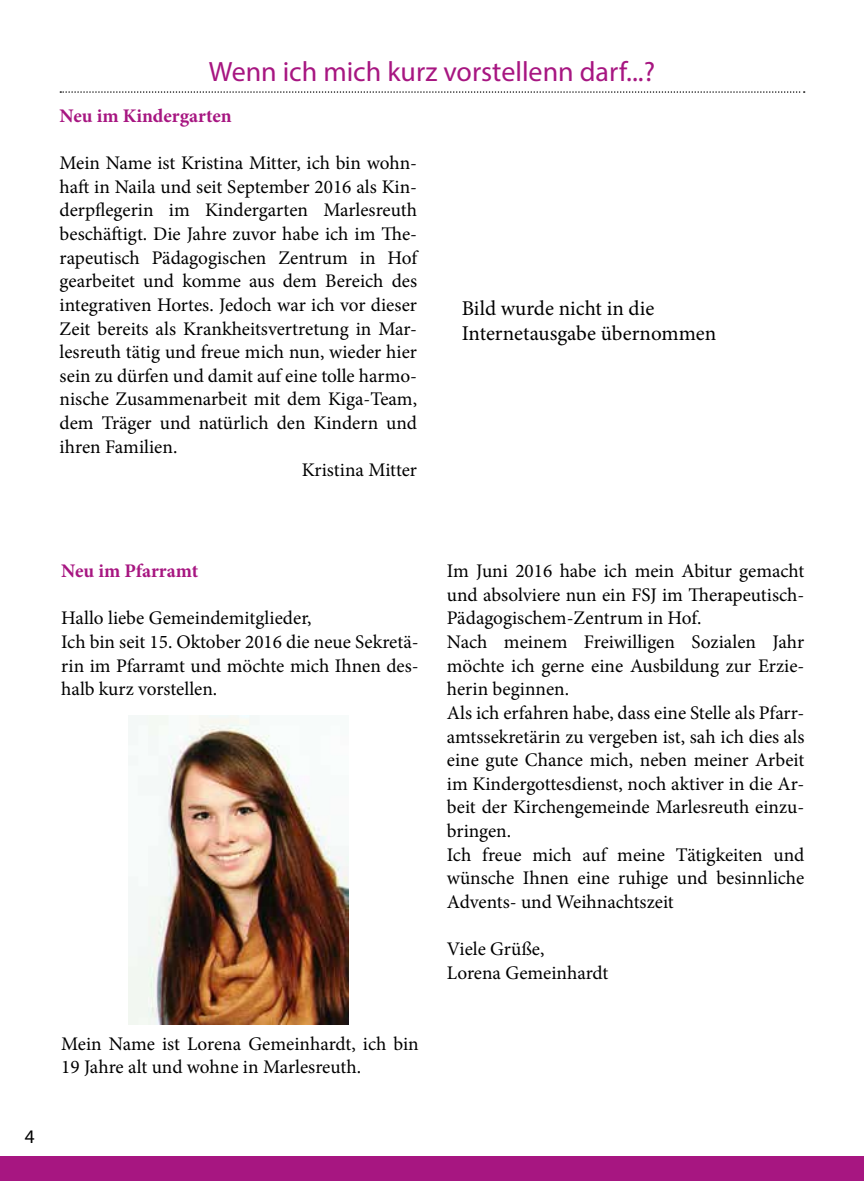
<style>
.page{position:relative;width:864px;height:1181px;background:#fff}
.page>*{position:absolute;margin:0;border:0;box-sizing:border-box;transform-origin:0 0}
.t1{font:28px "Myriad Pro";color:#a71681}
.t2{font:21px/25.2px "Minion Pro";color:#000}
.t3{font:19.25px/23.6px "Minion Pro";color:#000}
.t4{font:700 19.25px "Minion Pro";color:#a71681}
.t5{font:19.25px "Myriad Pro";color:#000}
</style>
<div class="page">
<div style="left:0;top:1156px;width:863px;height:25px;background:#a71681"></div>
<svg style="left:60px;top:91px;width:744px;height:2px"></svg>
<img style="left:128px;top:715px;width:220px;height:309px">
<h1 class="t1" style="left:209px;top:55px;width:447px">Wenn ich mich kurz vorstellenn darf...?</h1>
<p class="t4" style="left:60px;top:102px;width:173px">Neu im Kindergarten</p>
<p class="t3" style="left:60px;top:151px;width:359px">Mein Name ist Kristina Mitter, ich bin wohn-</p>
<p class="t3" style="left:60px;top:175px;width:359px">haft in Naila und seit September 2016 als Kin-</p>
<p class="t3" style="left:60px;top:198px;width:359px">derpflegerin im Kindergarten Marlesreuth</p>
<p class="t3" style="left:60px;top:222px;width:359px">beschäftigt. Die Jahre zuvor habe ich im The-</p>
<p class="t3" style="left:60px;top:246px;width:359px">rapeutisch Pädagogischen Zentrum in Hof</p>
<p class="t3" style="left:60px;top:269px;width:359px">gearbeitet und komme aus dem Bereich des</p>
<p class="t3" style="left:60px;top:293px;width:359px">integrativen Hortes. Jedoch war ich vor dieser</p>
<p class="t3" style="left:60px;top:317px;width:359px">Zeit bereits als Krankheitsvertretung in Mar-</p>
<p class="t3" style="left:60px;top:340px;width:359px">lesreuth tätig und freue mich nun, wieder hier</p>
<p class="t3" style="left:60px;top:364px;width:359px">sein zu dürfen und damit auf eine tolle harmo-</p>
<p class="t3" style="left:60px;top:387px;width:359px">nische Zusammenarbeit mit dem Kiga-Team,</p>
<p class="t3" style="left:60px;top:411px;width:359px">dem Träger und natürlich den Kindern und</p>
<p class="t3" style="left:60px;top:435px;width:119px">ihren Familien.</p>
<p class="t3" style="left:301px;top:458px;width:117px">Kristina Mitter</p>
<p class="t2" style="left:461px;top:296px;width:256px">Bild wurde nicht in die<br>Internetausgabe übernommen</p>
<p class="t4" style="left:61px;top:557px;width:139px">Neu im Pfarramt</p>
<p class="t3" style="left:61px;top:606px;width:359px">Hallo liebe Gemeindemitglieder,<br>Ich bin seit 15. Oktober 2016 die neue Sekretä&shy;rin im Pfarramt und möchte mich Ihnen des&shy;halb kurz vorstellen.</p>
<p class="t5" style="left:25px;top:1124px;width:11px">4</p>
<p class="t3" style="left:61px;top:1032px;width:359px">Mein Name ist Lorena Gemeinhardt, ich bin<br>19 Jahre alt und wohne in Marlesreuth.</p>
<p class="t3" style="left:446px;top:559px;width:359px">Im Juni 2016 habe ich mein Abitur gemacht und absolviere nun ein FSJ im Therapeutisch-Pädagogischem-Zentrum in Hof.<br>Nach meinem Freiwilligen Sozialen Jahr möchte ich gerne eine Ausbildung zur Erzie&shy;herin beginnen.<br>Als ich erfahren habe, dass eine Stelle als Pfarr&shy;amtssekretärin zu vergeben ist, sah ich dies als eine gute Chance mich, neben meiner Arbeit im Kindergottesdienst, noch aktiver in die Ar&shy;beit der Kirchengemeinde Marlesreuth einzu&shy;bringen.<br>Ich freue mich auf meine Tätigkeiten und wünsche Ihnen eine ruhige und besinnliche Advents- und Weihnachtszeit</p>
<p class="t3" style="left:446px;top:937px;width:163px">Viele Grüße,<br>Lorena Gemeinhardt</p>
</div>
